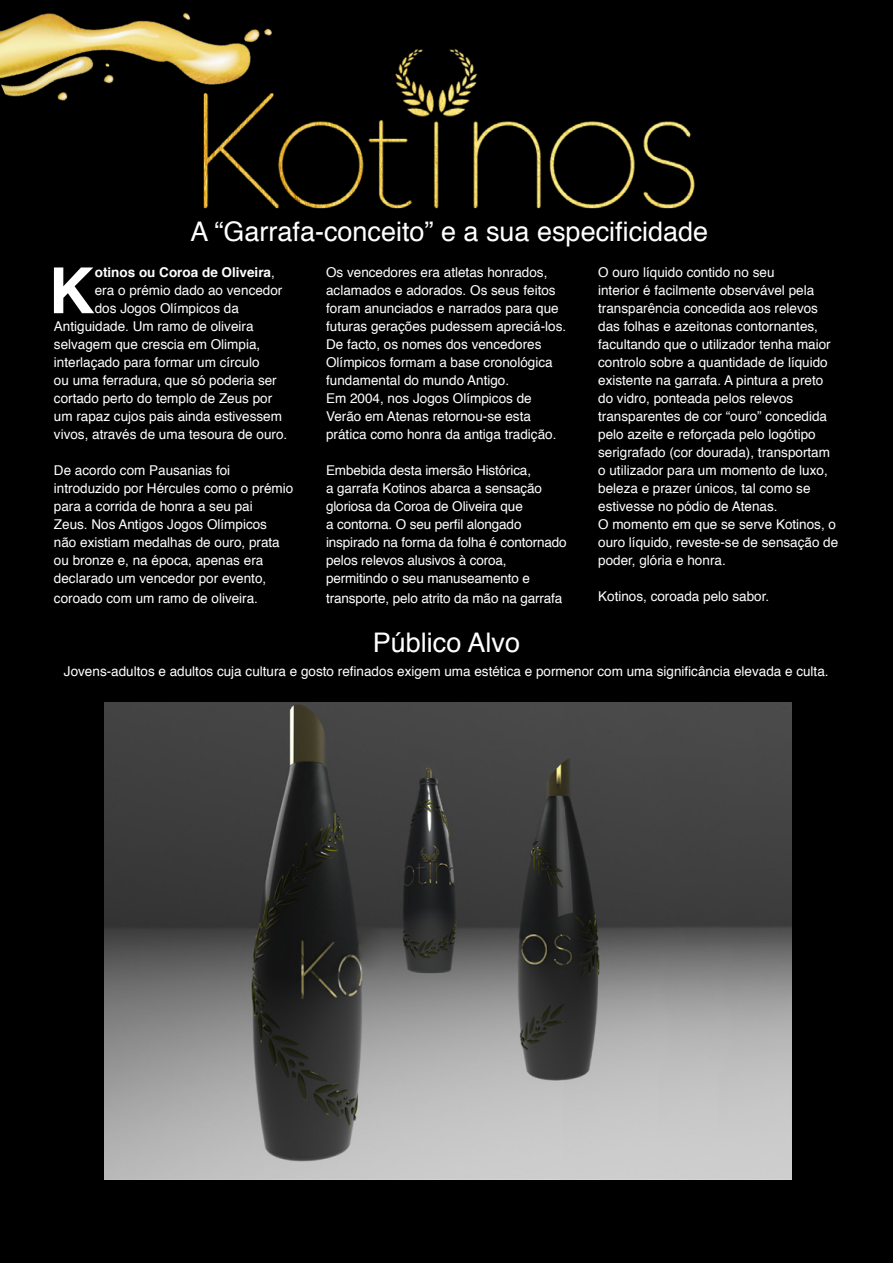
<style>
.page{position:relative;width:893px;height:1263px;background:#000}
.page>*{position:absolute;margin:0;border:0;box-sizing:border-box;transform-origin:0 0}
.t1{font:700 63.45px "Helvetica";color:#fff}
.t2{font:27px "Helvetica";color:#fff}
.t3{font:13.5px/18px "Helvetica";color:#fff}
.t4{font:700 13.5px "Helvetica";color:#fff}
.s1{font-weight:400}
</style>
<div class="page">
<img style="left:0;top:13px;width:269px;height:88px">
<img style="left:197px;top:29px;width:498px;height:180px">
<img style="left:104px;top:702px;width:688px;height:478px">
<h2 class="t2" style="left:190px;top:211px;width:519px">A “Garrafa-conceito” e a sua especificidade</h2>
<h1 class="t1" style="left:49px;top:240px;width:47px">K</h1>
<p class="t4" style="left:95px;top:262px;width:182px">otinos ou Coroa de Oliveira<span class="s1">,</span></p>
<p class="t3" style="left:95px;top:282px;width:189px">era o prémio dado ao vencedor</p>
<p class="t3" style="left:95px;top:300px;width:146px">dos Jogos Olímpicos da</p>
<p class="t3" style="left:54px;top:318px;width:201px">Antiguidade. Um ramo de oliveira</p>
<p class="t3" style="left:54px;top:336px;width:208px">selvagem que crescia em Olimpia,</p>
<p class="t3" style="left:54px;top:354px;width:207px">interlaçado para formar um círculo</p>
<p class="t3" style="left:54px;top:372px;width:224px">ou uma ferradura, que só poderia ser</p>
<p class="t3" style="left:54px;top:390px;width:220px">cortado perto do templo de Zeus por</p>
<p class="t3" style="left:54px;top:408px;width:230px">um rapaz cujos pais ainda estivessem</p>
<p class="t3" style="left:54px;top:426px;width:235px">vivos, através de uma tesoura de ouro.</p>
<p class="t3" style="left:54px;top:462px;width:241px">De acordo com Pausanias foi introduzido por Hércules como o prémio para a corrida de honra a seu pai<br>Zeus. Nos Antigos Jogos Olímpicos<br>não existiam medalhas de ouro, prata ou bronze e, na época, apenas era declarado um vencedor por evento,</p>
<p class="t3" style="left:54px;top:589px;width:206px">coroado com um ramo de oliveira.</p>
<p class="t3" style="left:326px;top:264px;width:242px">Os vencedores era atletas honrados, aclamados e adorados. Os seus feitos foram anunciados e narrados para que futuras gerações pudessem apreciá-los.<br>De facto, os nomes dos vencedores Olímpicos formam a base cronológica fundamental do mundo Antigo.<br>Em 2004, nos Jogos Olímpicos de Verão em Atenas retornou-se esta prática como honra da antiga tradição.</p>
<p class="t3" style="left:326px;top:462px;width:242px">Embebida desta imersão Histórica,<br>a garrafa Kotinos abarca a sensação gloriosa da Coroa de Oliveira que<br>a contorna. O seu perfil alongado inspirado na forma da folha é contornado pelos relevos alusivos à coroa, permitindo o seu manuseamento e</p>
<p class="t3" style="left:326px;top:589px;width:238px">transporte, pelo atrito da mão na garrafa</p>
<h2 class="t2" style="left:373px;top:621px;width:149px">Público Alvo</h2>
<p class="t3" style="left:598px;top:264px;width:242px">O ouro líquido contido no seu<br>interior é facilmente observável pela transparência concedida aos relevos das folhas e azeitonas contornantes, facultando que o utilizador tenha maior controlo sobre a quantidade de líquido existente na garrafa. A pintura a preto do vidro, ponteada pelos relevos transparentes de cor “ouro” concedida pelo azeite e reforçada pelo logótipo serigrafado (cor dourada), transportam o utilizador para um momento de luxo, beleza e prazer únicos, tal como se estivesse no pódio de Atenas.<br>O momento em que se serve Kotinos, o ouro líquido, reveste-se de sensação de poder, glória e honra.</p>
<p class="t3" style="left:598px;top:588px;width:173px">Kotinos, coroada pelo sabor.</p>
<p class="t3" style="left:64px;top:663px;width:766px">Jovens-adultos e adultos cuja cultura e gosto refinados exigem uma estética e pormenor com uma significância elevada e culta.</p>
</div>
